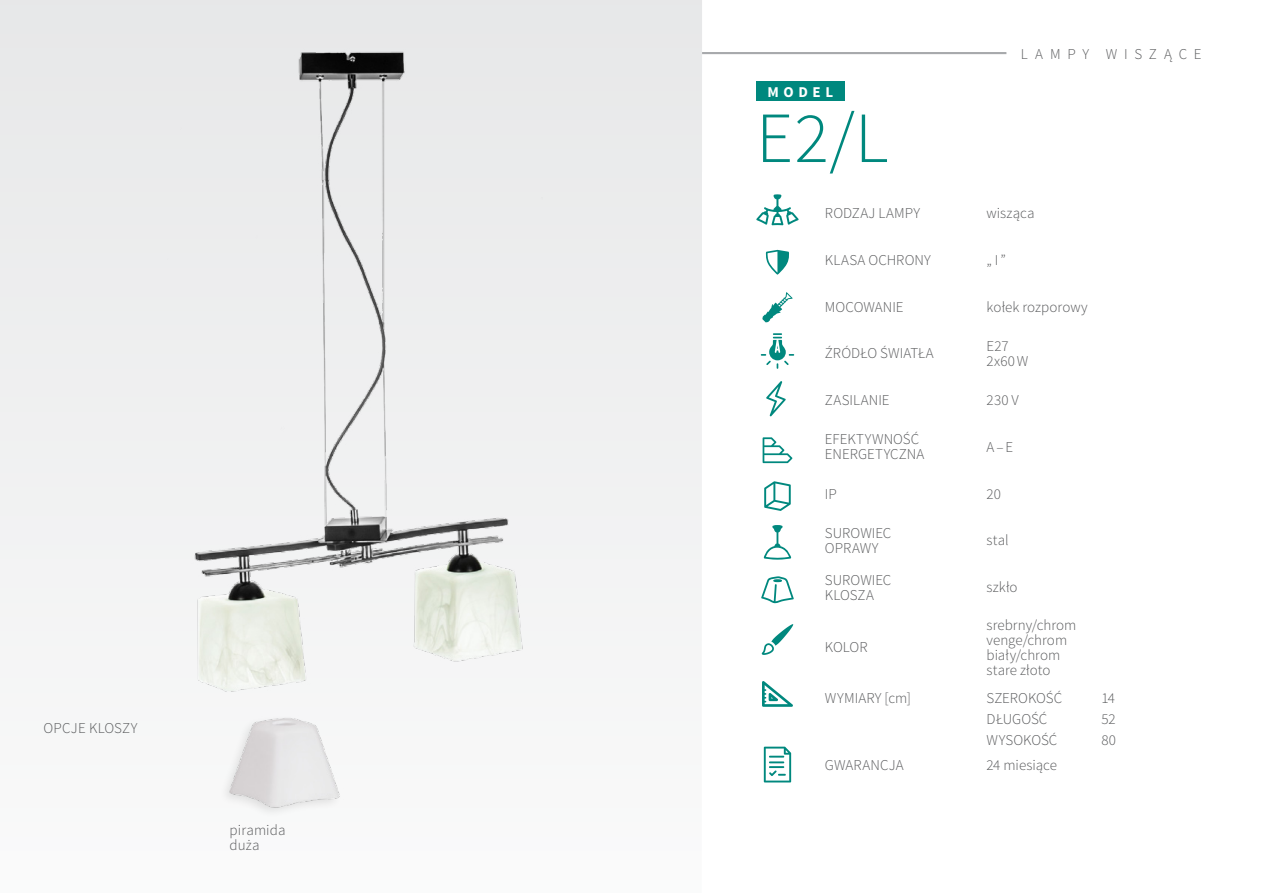
<style>
.page{position:relative;width:1263px;height:893px;background:#fff}
.page>*{position:absolute;margin:0;border:0;box-sizing:border-box;transform-origin:0 0}
.t1{font:300 72px "Source Sans Pro";color:#00887e}
.t2{font:300 15px/15px "Source Sans Pro";color:#58595b}
.t3{font:300 15px "Source Sans Pro";letter-spacing:.45em;color:#58595b}
.t4{font:700 15px "Source Sans Pro";letter-spacing:.31em;color:#fff}
</style>
<div class="page">
<div style="left:0;top:0;width:702px;height:646px;background:#edeeee"></div>
<hr style="left:702px;top:52px;width:304px;height:1px;background:#9d9fa2">
<hr style="left:702px;top:53px;width:304px;height:1px;background:#9d9fa2">
<div style="left:756px;top:81px;width:89px;height:20px;background:#00887e"></div>
<div style="left:218px;top:714px;width:124px;height:105px;background:#f7f7f7"></div>
<img style="left:227px;top:718px;width:113px;height:93px">
<img style="left:125px;top:27px;width:458px;height:666px">
<svg style="left:762px;top:292px;width:30px;height:30px"></svg>
<svg style="left:762px;top:681px;width:31px;height:26px"></svg>
<svg style="left:762px;top:624px;width:31px;height:31px"></svg>
<svg style="left:765px;top:250px;width:24px;height:25px"></svg>
<svg style="left:764px;top:481px;width:27px;height:30px"></svg>
<svg style="left:763px;top:437px;width:29px;height:26px"></svg>
<svg style="left:761px;top:333px;width:33px;height:36px"></svg>
<svg style="left:761px;top:576px;width:33px;height:27px"></svg>
<svg style="left:756px;top:194px;width:43px;height:31px"></svg>
<svg style="left:764px;top:525px;width:27px;height:35px"></svg>
<svg style="left:764px;top:747px;width:27px;height:35px"></svg>
<svg style="left:766px;top:381px;width:20px;height:35px"></svg>
<p class="t2" style="left:43px;top:720px;width:96px">OPCJE KLOSZY</p>
<p class="t2" style="left:230px;top:822px;width:57px">piramida</p>
<p class="t2" style="left:230px;top:837px;width:32px">duża</p>
<p class="t3" style="left:1021px;top:45px;width:182px">LAMPY WISZĄCE</p>
<p class="t4" style="left:767px;top:82px;width:67px">MODEL</p>
<p class="t1" style="left:756px;top:94px;width:134px">E2/L</p>
<p class="t2" style="left:825px;top:206px;width:97px">RODZAJ LAMPY</p>
<p class="t2" style="left:986px;top:206px;width:50px">wisząca</p>
<p class="t2" style="left:825px;top:252px;width:108px">KLASA OCHRONY</p>
<p class="t2" style="left:986px;top:252px;width:21px">„ I”</p>
<p class="t2" style="left:825px;top:299px;width:80px">MOCOWANIE</p>
<p class="t2" style="left:986px;top:299px;width:103px">kołek rozporowy</p>
<p class="t2" style="left:825px;top:346px;width:110px">ŹRÓDŁO ŚWIATŁA</p>
<p class="t2" style="left:986px;top:338px;width:24px">E27</p>
<p class="t2" style="left:986px;top:353px;width:43px">2x60W</p>
<p class="t2" style="left:825px;top:393px;width:66px">ZASILANIE</p>
<p class="t2" style="left:986px;top:393px;width:34px">230 V</p>
<p class="t2" style="left:825px;top:432px;width:101px">EFEKTYWNOŚĆ<br>ENERGETYCZNA</p>
<p class="t2" style="left:986px;top:439px;width:28px">A–E</p>
<p class="t2" style="left:825px;top:486px;width:13px">IP</p>
<p class="t2" style="left:986px;top:486px;width:16px">20</p>
<p class="t2" style="left:825px;top:526px;width:68px">SUROWIEC</p>
<p class="t2" style="left:825px;top:541px;width:55px">OPRAWY</p>
<p class="t2" style="left:986px;top:533px;width:24px">stal</p>
<p class="t2" style="left:825px;top:572px;width:68px">SUROWIEC</p>
<p class="t2" style="left:825px;top:587px;width:51px">KLOSZA</p>
<p class="t2" style="left:825px;top:640px;width:44px">KOLOR</p>
<p class="t2" style="left:986px;top:580px;width:33px">szkło</p>
<p class="t2" style="left:986px;top:617px;width:91px">srebrny/chrom</p>
<p class="t2" style="left:986px;top:632px;width:82px">venge/chrom</p>
<p class="t2" style="left:986px;top:647px;width:75px">biały/chrom</p>
<p class="t2" style="left:986px;top:662px;width:65px">stare złoto</p>
<p class="t2" style="left:825px;top:691px;width:88px">WYMIARY [cm]</p>
<p class="t2" style="left:986px;top:691px;width:77px">SZEROKOŚĆ</p>
<p class="t2" style="left:1101px;top:691px;width:15px">14</p>
<p class="t2" style="left:986px;top:711px;width:62px">DŁUGOŚĆ</p>
<p class="t2" style="left:1101px;top:711px;width:16px">52</p>
<p class="t2" style="left:986px;top:732px;width:72px">WYSOKOŚĆ</p>
<p class="t2" style="left:1101px;top:732px;width:16px">80</p>
<p class="t2" style="left:825px;top:757px;width:80px">GWARANCJA</p>
<p class="t2" style="left:986px;top:757px;width:72px">24 miesiące</p>
</div>
